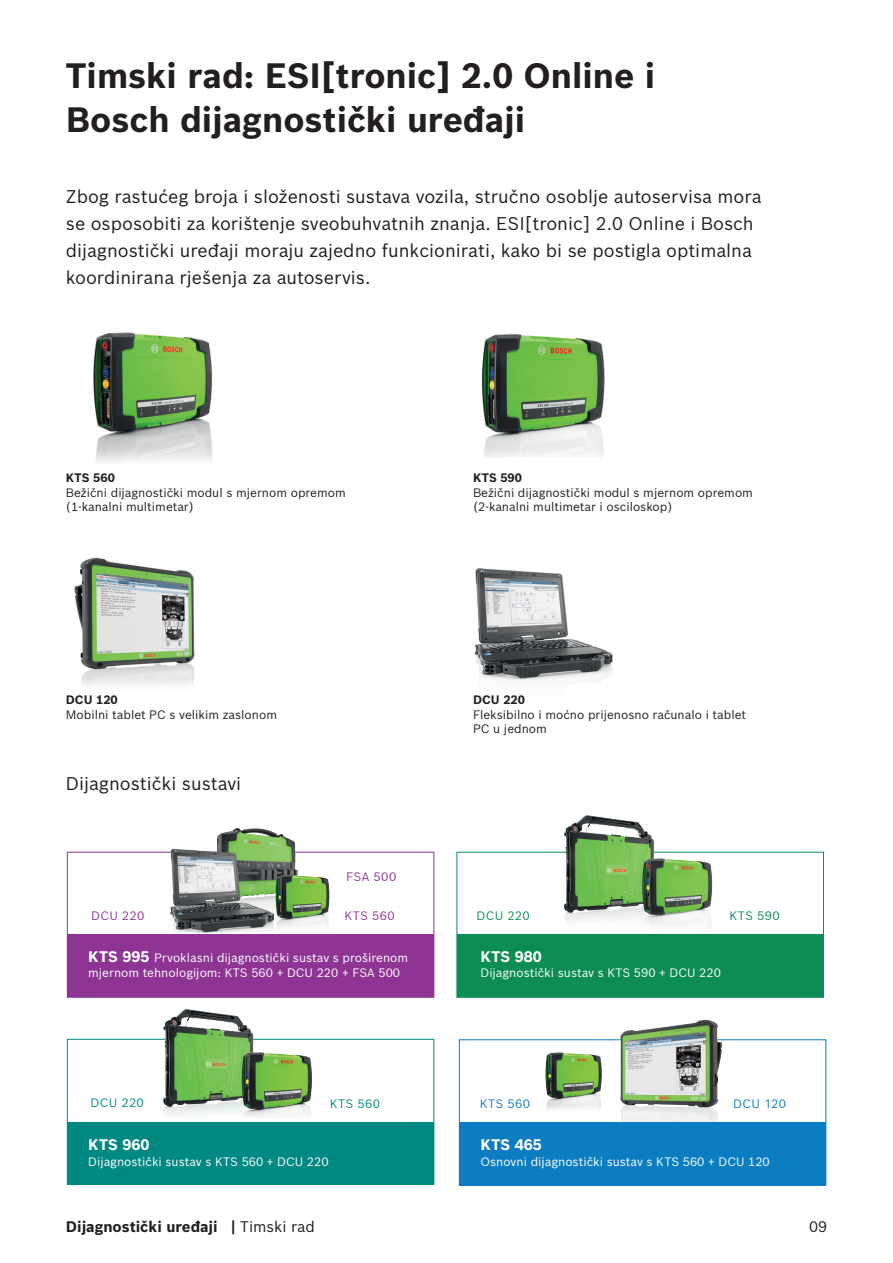
<style>
.page{position:relative;width:893px;height:1263px;background:#fff}
.page>*{position:absolute;margin:0;border:0;box-sizing:border-box;transform-origin:0 0}
.t1{font:700 34.5px/44.8px "Bosch Sans";color:#231f20}
.Predgovor{font:18px/27px "Bosch Sans";color:#231f20}
.t2{font:700 15px "Bosch Sans";color:#231f20}
.Tekst_u_slici_bijeli{font:700 15px "Bosch Sans";letter-spacing:.005em;color:#fff}
.t3{font:15px "Bosch Sans";color:#231f20}
.Tablica_tekst{font:12px/14.4px "Bosch Sans";color:#231f20}
.Tekst_u_slici_bijeli-2{font:12px/15.6px "Bosch Sans";color:#fff}
.Tablica_tekst-2{font:700 12px "Bosch Sans";color:#231f20}
.t4{font:12px "Bosch Sans";letter-spacing:.025em;color:#8e3594}
.t5{font:12px "Bosch Sans";letter-spacing:.025em;color:#008983}
.t6{font:12px "Bosch Sans";letter-spacing:.025em;color:#0d8c53}
.t7{font:12px "Bosch Sans";letter-spacing:.025em;color:#0d7dc2}
.s1{font-weight:700;font-size:15px}
.s2{font-weight:400}
</style>
<div class="page">
<div style="left:457px;top:852px;width:367px;height:146px;border:1px solid #0d8c53"></div>
<img style="left:159px;top:997px;width:163px;height:120px">
<img style="left:564px;top:815px;width:149px;height:112px">
<img style="left:532px;top:1019px;width:208px;height:103px">
<img style="left:474px;top:568px;width:139px;height:114px">
<img style="left:482px;top:333px;width:123px;height:125px">
<img style="left:74px;top:557px;width:121px;height:129px">
<img style="left:93px;top:332px;width:119px;height:131px">
<div style="left:67px;top:1122px;width:367px;height:63px;background:#008983"></div>
<div style="left:459px;top:1122px;width:367px;height:63px;background:#0d7dc2"></div>
<div style="left:457px;top:934px;width:366px;height:63px;background:#0d8c53"></div>
<div style="left:67px;top:934px;width:367px;height:63px;background:#8e3594"></div>
<img style="left:131px;top:828px;width:227px;height:104px">
<p class="t1" style="left:66px;top:51px;width:591px">Timski rad: ESI[tronic] 2.0 Online i<br>Bosch dijagnostički uređaji</p>
<p class="Predgovor" style="left:66px;top:182px;width:697px">Zbog rastućeg broja i složenosti sustava vozila, stručno osoblje autoservisa mora se osposobiti za korištenje sveobuhvatnih znanja. ESI[tronic] 2.0 Online i Bosch dijagnostički uređaji moraju zajedno funkcionirati, kako bi se postigla optimalna koordinirana rješenja za autoservis.</p>
<p class="Tablica_tekst-2" style="left:66px;top:469px;width:51px">KTS 560</p>
<p class="Tablica_tekst" style="left:66px;top:484px;width:281px">Bežični dijagnostički modul s mjernom opremom (1-kanalni multimetar)</p>
<p class="Tablica_tekst-2" style="left:66px;top:691px;width:53px">DCU 120</p>
<p class="Tablica_tekst" style="left:66px;top:706px;width:213px">Mobilni tablet PC s velikim zaslonom</p>
<p class="Predgovor" style="left:66px;top:769px;width:177px">Dijagnostički sustavi</p>
<p class="t4" style="left:91px;top:908px;width:55px">DCU 220</p>
<p class="t4" style="left:346px;top:868px;width:52px">FSA 500</p>
<p class="t4" style="left:344px;top:908px;width:52px">KTS 560</p>
<p class="Tablica_tekst-2" style="left:473px;top:469px;width:51px">KTS 590</p>
<p class="Tablica_tekst" style="left:473px;top:484px;width:281px">Bežični dijagnostički modul s mjernom opremom (2-kanalni multimetar i osciloskop)</p>
<p class="Tablica_tekst-2" style="left:473px;top:691px;width:53px">DCU 220</p>
<p class="Tablica_tekst" style="left:473px;top:706px;width:274px">Fleksibilno i moćno prijenosno računalo i tablet<br>PC u jednom</p>
<p class="t6" style="left:476px;top:908px;width:55px">DCU 220</p>
<p class="t6" style="left:729px;top:908px;width:52px">KTS 590</p>
<p class="Tekst_u_slici_bijeli-2" style="left:88px;top:948px;width:322px"><span class="s1">KTS 995</span> Prvoklasni dijagnostički sustav s proširenom mjernom tehnologijom: KTS 560 + DCU 220 + FSA 500</p>
<p class="Tekst_u_slici_bijeli" style="left:480px;top:945px;width:63px">KTS 980</p>
<p class="Tekst_u_slici_bijeli-2" style="left:480px;top:964px;width:242px">Dijagnostički sustav s KTS 590 + DCU 220</p>
<p class="t5" style="left:91px;top:1094px;width:55px">DCU 220</p>
<p class="t5" style="left:330px;top:1095px;width:52px">KTS 560</p>
<p class="t7" style="left:480px;top:1095px;width:52px">KTS 560</p>
<p class="t7" style="left:733px;top:1095px;width:54px">DCU 120</p>
<p class="Tekst_u_slici_bijeli" style="left:88px;top:1133px;width:63px">KTS 960</p>
<p class="Tekst_u_slici_bijeli-2" style="left:88px;top:1152px;width:242px">Dijagnostički sustav s KTS 560 + DCU 220</p>
<p class="Tekst_u_slici_bijeli" style="left:480px;top:1133px;width:63px">KTS 465</p>
<p class="Tekst_u_slici_bijeli-2" style="left:480px;top:1152px;width:291px">Osnovni dijagnostički sustav s KTS 560 + DCU 120</p>
<p class="t2" style="left:66px;top:1215px;width:250px">Dijagnostički uređaji | <span class="s2">Timski rad</span></p>
<p class="t3" style="left:809px;top:1216px;width:20px">09</p>
</div>
